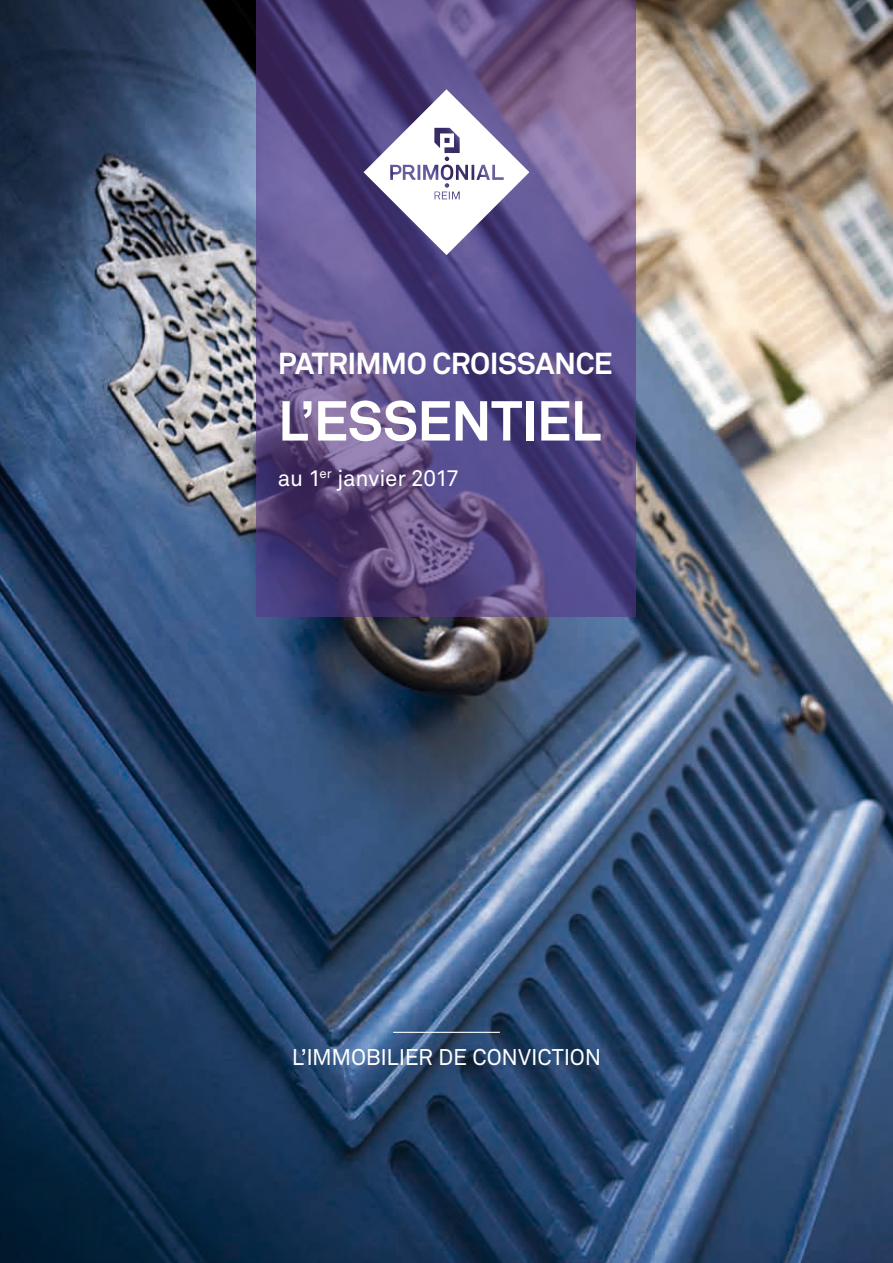
<style>
.page{position:relative;width:893px;height:1263px;background:#fff}
.page>*{position:absolute;margin:0;border:0;box-sizing:border-box;transform-origin:0 0}
.t1{font:700 55.5px "Akkurat";letter-spacing:-.015em;color:#fff}
.t2{font:700 30px "Akkurat";letter-spacing:-.02em;color:#fff}
.t3{font:22.5px "Akkurat";letter-spacing:-.015em;color:#fff}
</style>
<div class="page">
<img style="left:0;top:0;width:893px;height:1263px">
<svg style="left:257px;top:0;width:379px;height:617px;background:#5e4f87"></svg>
<svg style="left:364px;top:89px;width:165px;height:166px"></svg>
<hr style="left:393px;top:1032px;width:107px;height:1px;background:#fff">
<h2 class="t2" style="left:278px;top:344px;width:336px">PATRIMMO CROISSANCE</h2>
<h1 class="t1" style="left:278px;top:386px;width:325px">L’ESSENTIEL</h1>
<p class="t3" style="left:278px;top:464px;width:183px">au 1<sup>er</sup> janvier 2017</p>
<p class="t3" style="left:292px;top:1044px;width:311px">L’IMMOBILIER DE CONVICTION</p>
</div>
